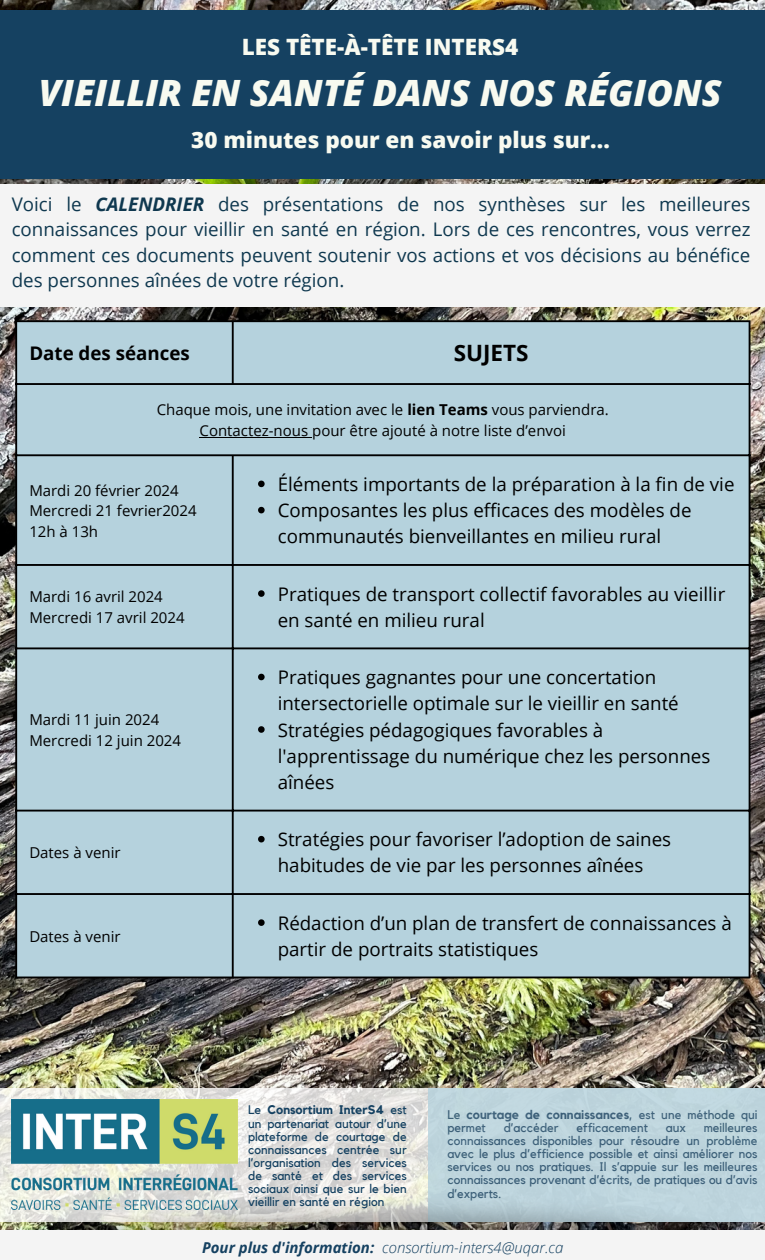
<style>
.page{position:relative;width:765px;height:1260px;background:#fff}
.page>*{position:absolute;margin:0;border:0;box-sizing:border-box;transform-origin:0 0}
.t1{font:italic 800 36.25px "Open Sans";color:#f8faf0}
.t2{font:800 22.5px "Open Sans";color:#f8faf0}
.t3{font:700 22.5px "Open Sans";color:#000}
.t4{font:18.75px/26.2px "Open Sans";color:#000}
.t5{font:18.75px/25.2px "Open Sans";color:#0f384f;text-align:justify}
.t6{font:700 18.75px "Open Sans";color:#000}
.t7{font:15px "Open Sans";color:#000}
.t8{font:italic 300 15px "Open Sans";color:#154161}
.t9{font:12.5px/13.1px "Kollektif";color:#154161;text-align:justify}
.s1{font-weight:700;font-style:italic}
.s2{font-weight:700}
</style>
<div class="page">
<img style="left:0;top:0;width:765px;height:1088px">
<div style="left:0;top:184px;width:765px;height:122px;background:#f4f4f4"></div>
<svg style="left:0;top:1088px;width:429px;height:67px"></svg>
<div style="left:429px;top:1088px;width:336px;height:134px;background:#bed5dd"></div>
<img style="left:12px;top:1100px;width:226px;height:55px">
<div style="left:17px;top:322px;width:732px;height:655px;background:#b5d2dd"></div>
<hr style="left:200px;top:437px;width:112px;height:1px;background:#000">
<svg style="left:258px;top:481px;width:7px;height:6px"></svg>
<svg style="left:258px;top:507px;width:7px;height:6px"></svg>
<svg style="left:258px;top:590px;width:7px;height:7px"></svg>
<svg style="left:258px;top:674px;width:7px;height:6px"></svg>
<svg style="left:258px;top:726px;width:7px;height:7px"></svg>
<svg style="left:258px;top:836px;width:7px;height:6px"></svg>
<svg style="left:258px;top:919px;width:7px;height:7px"></svg>
<hr style="left:15px;top:322px;width:2px;height:655px;background:#000">
<hr style="left:232px;top:322px;width:2px;height:61px;background:#000">
<hr style="left:232px;top:456px;width:2px;height:521px;background:#000">
<hr style="left:749px;top:322px;width:2px;height:655px;background:#000">
<hr style="left:15px;top:320px;width:736px;height:2px;background:#000">
<hr style="left:15px;top:383px;width:736px;height:2px;background:#000">
<hr style="left:15px;top:454px;width:736px;height:2px;background:#000">
<hr style="left:15px;top:564px;width:736px;height:2px;background:#000">
<hr style="left:15px;top:647px;width:736px;height:2px;background:#000">
<hr style="left:15px;top:810px;width:736px;height:2px;background:#000">
<hr style="left:15px;top:893px;width:736px;height:2px;background:#000">
<hr style="left:15px;top:977px;width:736px;height:1px;background:#000">
<div style="left:0;top:10px;width:765px;height:168px;background:#154161"></div>
<img style="left:0;top:1155px;width:765px;height:75px">
<div style="left:0;top:1230px;width:765px;height:30px;background:#f4f4f4"></div>
<p class="t2" style="left:242px;top:31px;width:278px">LES TÊTE-À-TÊTE INTERS4</p>
<p class="t1" style="left:39px;top:68px;width:684px">VIEILLIR EN SANTÉ DANS NOS RÉGIONS</p>
<p class="t2" style="left:191px;top:124px;width:420px">30 minutes pour en savoir plus sur...</p>
<p class="t5" style="left:12px;top:191px;width:740px">Voici le <span class="s1">CALENDRIER</span> des présentations de nos synthèses sur les meilleures connaissances pour vieillir en santé en région. Lors de ces rencontres, vous verrez comment ces documents peuvent soutenir vos actions et vos décisions au bénéfice des personnes aînées de votre région.</p>
<p class="t6" style="left:29px;top:340px;width:162px">Date des séances</p>
<p class="t3" style="left:454px;top:337px;width:76px">SUJETS</p>
<p class="t7" style="left:157px;top:399px;width:454px">Chaque mois, une invitation avec le <span class="s2">lien Teams</span> vous parviendra.</p>
<p class="t7" style="left:200px;top:420px;width:368px">Contactez-nous pour être ajouté à notre liste d’envoi</p>
<p class="t7" style="left:29px;top:480px;width:151px">Mardi 20 février 2024</p>
<p class="t7" style="left:29px;top:500px;width:169px">Mercredi 21 fevrier2024</p>
<p class="t7" style="left:29px;top:521px;width:70px">12h à 13h</p>
<p class="t7" style="left:29px;top:586px;width:135px">Mardi 16 avril 2024</p>
<p class="t7" style="left:29px;top:607px;width:157px">Mercredi 17 avril 2024</p>
<p class="t7" style="left:29px;top:709px;width:131px">Mardi 11 juin 2024</p>
<p class="t7" style="left:29px;top:730px;width:153px">Mercredi 12 juin 2024</p>
<p class="t7" style="left:29px;top:842px;width:93px">Dates à venir</p>
<p class="t7" style="left:29px;top:926px;width:93px">Dates à venir</p>
<p class="t4" style="left:278px;top:471px;width:458px">Éléments importants de la préparation à la fin de vie</p>
<p class="t4" style="left:278px;top:497px;width:415px">Composantes les plus efficaces des modèles de communautés bienveillantes en milieu rural</p>
<p class="t4" style="left:278px;top:580px;width:449px">Pratiques de transport collectif favorables au vieillir en santé en milieu rural</p>
<p class="t4" style="left:278px;top:664px;width:403px">Pratiques gagnantes pour une concertation intersectorielle optimale sur le vieillir en santé</p>
<p class="t4" style="left:278px;top:716px;width:434px">Stratégies pédagogiques favorables à l'apprentissage du numérique chez les personnes aînées</p>
<p class="t4" style="left:278px;top:826px;width:395px">Stratégies pour favoriser l’adoption de saines habitudes de vie par les personnes aînées</p>
<p class="t4" style="left:278px;top:909px;width:456px">Rédaction d’un plan de transfert de connaissances à partir de portraits statistiques</p>
<p class="t9" style="left:248px;top:1104px;width:160px">Le <span class="s2">Consortium InterS4</span> est un partenariat autour d’une plateforme de courtage de connaissances centrée sur l’organisation des services de santé et des services sociaux ainsi que sur le bien vieillir en santé en région</p>
<p class="t9" style="left:447px;top:1108px;width:312px">Le <span class="s2">courtage de connaissances</span>, est une méthode qui permet</p>
<p class="t9" style="left:504px;top:1121px;width:56px">d’accéder</p>
<p class="t9" style="left:576px;top:1121px;width:73px">efficacement</p>
<p class="t9" style="left:666px;top:1121px;width:22px">aux</p>
<p class="t9" style="left:447px;top:1121px;width:312px;text-indent:256px">meilleures connaissances disponibles pour résoudre un problème avec le plus d’efficience possible et ainsi améliorer nos services ou nos pratiques. Il s’appuie sur les meilleures connaissances provenant d’écrits, de pratiques ou d’avis d’experts.</p>
<p class="t8" style="left:202px;top:1237px;width:363px"><span class="s2">Pour plus d'information:</span> consortium-inters4@uqar.ca</p>
</div>
